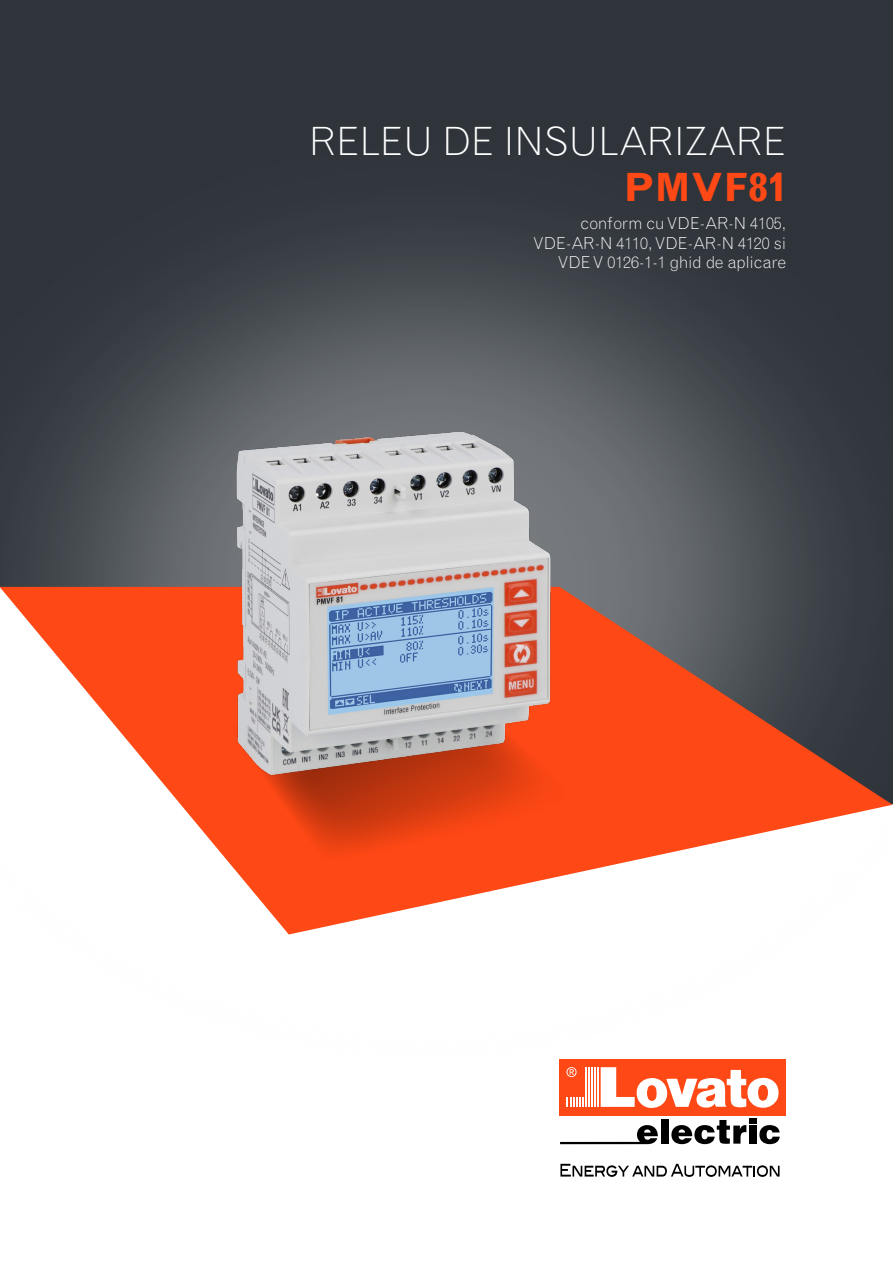
<style>
.page{position:relative;width:893px;height:1263px;background:#fff}
.page>*{position:absolute;margin:0;border:0;box-sizing:border-box;transform-origin:0 0}
.t1{font:300 39px "Grotesque MT Std";color:#fff}
.t2{font:700 39px "Grotesque MT Std";color:#fe4815}
.t3{font:300 16.5px/19.8px "Grotesque MT Std";color:#fff;text-align:right}
</style>
<div class="page">
<img style="left:0;top:0;width:893px;height:1177px">
<div style="left:559px;top:1059px;width:227px;height:56px;background:#fe4815"></div>
<svg style="left:560px;top:1125px;width:98px;height:19px"></svg>
<div style="left:661px;top:1119px;width:7px;height:24px;background:#000"></div>
<svg style="left:671px;top:1118px;width:109px;height:26px"></svg>
<svg style="left:567px;top:1097px;width:17px;height:10px"></svg>
<hr style="left:585px;top:1067px;width:2px;height:40px;background:#fff">
<hr style="left:588px;top:1067px;width:2px;height:40px;background:#fff">
<hr style="left:591px;top:1067px;width:2px;height:40px;background:#fff">
<hr style="left:594px;top:1067px;width:2px;height:40px;background:#fff">
<hr style="left:597px;top:1067px;width:2px;height:40px;background:#fff">
<svg style="left:566px;top:1067px;width:11px;height:10px"></svg>
<svg style="left:601px;top:1067px;width:178px;height:41px"></svg>
<svg style="left:560px;top:1164px;width:219px;height:13px"></svg>
<svg style="left:145px;top:934px;width:147px;height:4px"></svg>
<svg style="left:0;top:527px;width:893px;height:407px"></svg>
<svg style="left:225px;top:691px;width:367px;height:172px;fill:#fe4815"></svg>
<img style="left:204px;top:432px;width:360px;height:360px">
<h1 class="t1" style="left:309px;top:117px;width:479px">RELEU DE INSULARIZARE</h1>
<h1 class="t2" style="left:623px;top:165px;width:164px">PMVF81</h1>
<p class="t3" style="left:533px;top:213px;width:255px">conform cu VDE-AR-N 4105,<br>VDE-AR-N 4110, VDE-AR-N 4120 si<br>VDE V 0126-1-1 ghid de aplicare</p>
</div>
